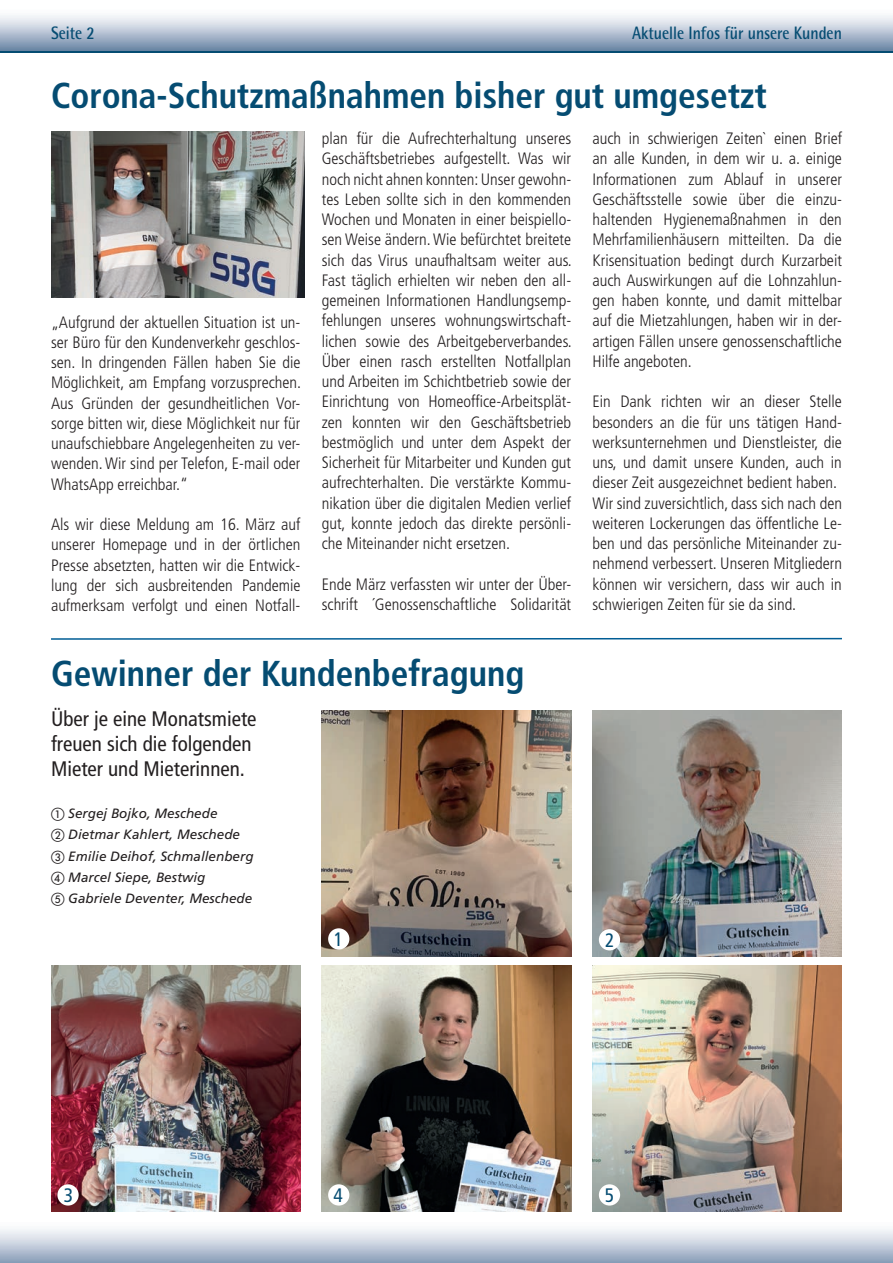
<style>
.page{position:relative;width:893px;height:1263px;background:#fff}
.page>*{position:absolute;margin:0;border:0;box-sizing:border-box;transform-origin:0 0}
.t1{font:700 condensed 36px "Frutiger";color:#054c72}
.t2{font:condensed 21px/25.2px "Frutiger";color:#231f20}
.t3{font:condensed 19.5px "Frutiger";color:#054c72}
.t4{font:700 18px "Rotis Semi Sans";color:#054c72;scale:.85 1}
.t5{font:300 condensed 16.5px/20.2px "Frutiger";color:#231f20;text-align:justify}
.t6{font:italic 13.5px/21px "Frutiger";color:#231f20}
</style>
<div class="page">
<div style="left:0;top:1219px;width:893px;height:44px;background:linear-gradient(to bottom,#fff,#92a4be)"></div>
<div style="left:0;top:7px;width:893px;height:44px;background:linear-gradient(to bottom,#fff,#738cab)"></div>
<hr style="left:0;top:51px;width:893px;height:2px;background:#054c72">
<img style="left:51px;top:132px;width:254px;height:166px">
<img style="left:322px;top:710px;width:249px;height:247px">
<img style="left:592px;top:710px;width:250px;height:247px">
<img style="left:322px;top:965px;width:249px;height:247px">
<img style="left:51px;top:965px;width:249px;height:247px">
<img style="left:592px;top:965px;width:250px;height:247px">
<hr style="left:51px;top:638px;width:791px;height:2px;background:#005d95">
<div style="left:328px;top:928px;width:21px;height:21px;background:#fff;border-radius:50%"></div>
<div style="left:599px;top:929px;width:21px;height:21px;background:#fff;border-radius:50%"></div>
<div style="left:57px;top:1184px;width:22px;height:21px;background:#fff;border-radius:50%"></div>
<div style="left:328px;top:1184px;width:21px;height:21px;background:#fff;border-radius:50%"></div>
<div style="left:599px;top:1184px;width:21px;height:21px;background:#fff;border-radius:50%"></div>
<p class="t4" style="left:51px;top:22px;width:53px">Seite 2</p>
<p class="t4" style="left:632px;top:22px;width:248px">Aktuelle Infos für unsere Kunden</p>
<h1 class="t1" style="left:51px;top:74px;width:717px">Corona-Schutzmaßnahmen bisher gut umgesetzt</h1>
<p class="t5" style="left:322px;top:129px;width:252px">plan für die Aufrechterhaltung unseres Geschäftsbetriebes aufgestellt. Was wir noch nicht ahnen konnten: Unser gewohn&shy;tes Leben sollte sich in den kommenden Wochen und Monaten in einer beispiello&shy;sen Weise ändern. Wie befürchtet breitete sich das Virus unaufhaltsam weiter aus.<br>Fast täglich erhielten wir neben den all&shy;gemeinen Informationen Handlungsemp&shy;fehlungen unseres wohnungswirtschaft&shy;lichen sowie des Arbeitgeberverbandes.<br>Über einen rasch erstellten Notfallplan und Arbeiten im Schichtbetrieb sowie der Einrichtung von Homeoffice-Arbeitsplät&shy;zen konnten wir den Geschäftsbetrieb bestmöglich und unter dem Aspekt der Sicherheit für Mitarbeiter und Kunden gut aufrechterhalten. Die verstärkte Kommu&shy;nikation über die digitalen Medien verlief gut, konnte jedoch das direkte persönli&shy;che Miteinander nicht ersetzen.</p>
<p class="t5" style="left:322px;top:574px;width:251px">Ende März verfassten wir unter der Über&shy;schrift ´Genossenschaftliche Solidarität</p>
<p class="t5" style="left:592px;top:129px;width:251px">auch in schwierigen Zeiten` einen Brief an alle Kunden, in dem wir u. a. einige Informationen zum Ablauf in unserer Geschäftsstelle sowie über die einzu&shy;haltenden Hygienemaßnahmen in den Mehrfamilienhäusern mitteilten. Da die Krisensituation bedingt durch Kurzarbeit auch Auswirkungen auf die Lohnzahlun&shy;gen haben konnte, und damit mittelbar auf die Mietzahlungen, haben wir in der&shy;artigen Fällen unsere genossenschaftliche Hilfe angeboten.</p>
<p class="t5" style="left:592px;top:392px;width:251px;text-align:left">Ein Dank richten wir an dieser Stelle besonders an die für uns tätigen Hand&shy;werksunternehmen und Dienstleister, die uns, und damit unsere Kunden, auch in dieser Zeit ausgezeichnet bedient haben.<br>Wir sind zuversichtlich, dass sich nach den weiteren Lockerungen das öffentliche Le&shy;ben und das persönliche Miteinander zu&shy;nehmend verbessert. Unseren Mitgliedern können wir versichern, dass wir auch in schwierigen Zeiten für sie da sind.</p>
<p class="t5" style="left:51px;top:312px;width:252px">„Aufgrund der aktuellen Situation ist un&shy;ser Büro für den Kundenverkehr geschlos&shy;sen. In dringenden Fällen haben Sie die Möglichkeit, am Empfang vorzusprechen.<br>Aus Gründen der gesundheitlichen Vor&shy;sorge bitten wir, diese Möglichkeit nur für unaufschiebbare Angelegenheiten zu ver&shy;wenden. Wir sind per Telefon, E-mail oder WhatsApp erreichbar.“</p>
<p class="t5" style="left:51px;top:515px;width:251px">Als wir diese Meldung am 16. März auf unserer Homepage und in der örtlichen Presse absetzten, hatten wir die Entwick&shy;lung der sich ausbreitenden Pandemie aufmerksam verfolgt und einen Notfall-</p>
<h1 class="t1" style="left:51px;top:652px;width:475px">Gewinner der Kundenbefragung</h1>
<p class="t2" style="left:51px;top:706px;width:207px">Über je eine Monatsmiete freuen sich die folgenden<br>Mieter und Mieterinnen.</p>
<p class="t6" style="left:68px;top:803px;width:187px">Sergej Bojko, Meschede<br>Dietmar Kahlert, Meschede<br>Emilie Deihof, Schmallenberg<br>Marcel Siepe, Bestwig<br>Gabriele Deventer, Meschede</p>
<p class="t3" style="left:334px;top:928px;width:11px">1</p>
<p class="t3" style="left:605px;top:929px;width:11px">2</p>
<p class="t3" style="left:64px;top:1184px;width:11px">3</p>
<p class="t3" style="left:333px;top:1184px;width:11px">4</p>
<p class="t3" style="left:605px;top:1184px;width:11px">5</p>
</div>
